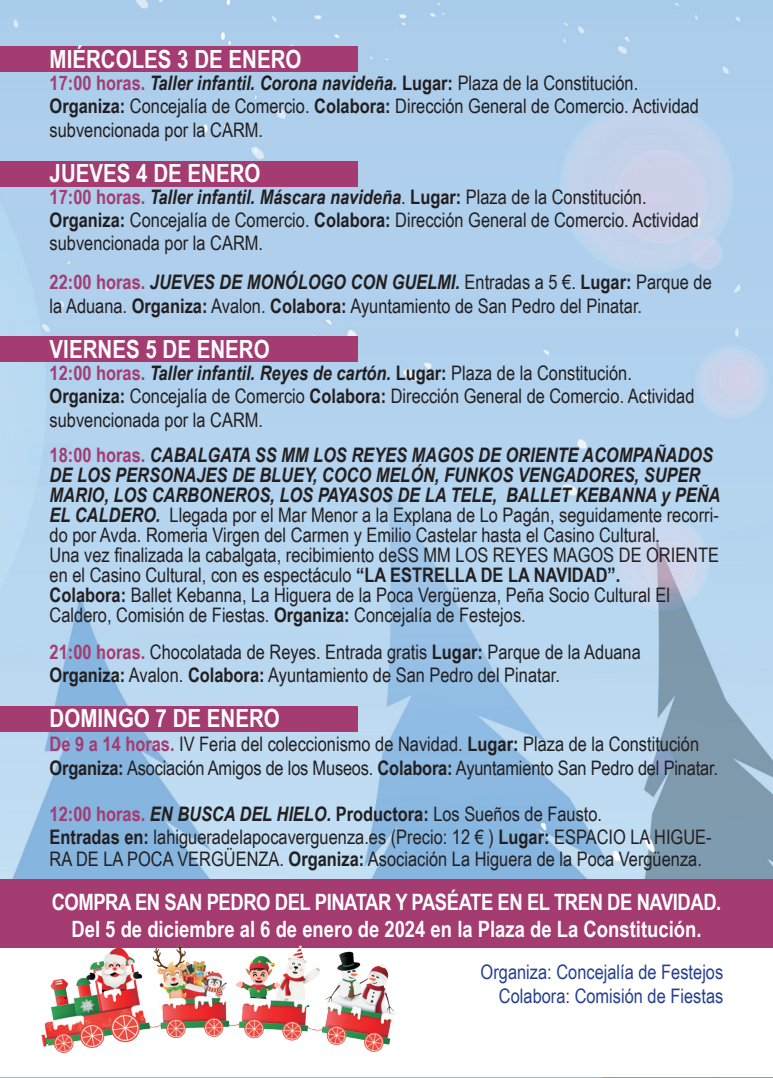
<style>
.page{position:relative;width:773px;height:1078px;background:#fff}
.page>*{position:absolute;margin:0;border:0;box-sizing:border-box;transform-origin:0 0}
.t1{font:700 25px "Arial Narrow";color:#fff}
.t2{font:700 22.5px/27px "Arial Narrow";color:#fff;text-align:center}
.t3{font:20px/20px "Arial Narrow";color:#231f20}
.t4{font:20px/24px "Arial Narrow";color:#253f8e;text-align:right}
.s1{font-weight:700;color:#a43b71}
.s2{font-weight:700;font-style:italic}
.s3{font-weight:700}
</style>
<div class="page">
<img style="left:0;top:0;width:772px;height:879px">
<div style="left:0;top:879px;width:772px;height:68px;background:#a43b71"></div>
<div style="left:0;top:46px;width:357px;height:26px;background:#a43b71"></div>
<div style="left:0;top:161px;width:357px;height:26px;background:#a43b71"></div>
<div style="left:0;top:336px;width:357px;height:26px;background:#a43b71"></div>
<div style="left:0;top:706px;width:357px;height:25px;background:#a43b71"></div>
<img style="left:33px;top:942px;width:371px;height:111px">
<p class="t1" style="left:50px;top:40px;width:253px">MIÉRCOLES 3 DE ENERO</p>
<p class="t3" style="left:50px;top:71px;width:650px;line-height:23.2px"><span class="s1">17:00 horas.</span> <span class="s2">Taller infantil. Corona navideña.</span> <span class="s3">Lugar:</span> Plaza de la Constitución.<br><span class="s3">Organiza:</span> Concejalía de Comercio. <span class="s3">Colabora:</span> Dirección General de Comercio. Actividad subvencionada por la CARM.</p>
<p class="t1" style="left:50px;top:154px;width:212px">JUEVES 4 DE ENERO</p>
<p class="t3" style="left:50px;top:185px;width:650px;line-height:22.5px"><span class="s1">17:00 horas.</span> <span class="s2">Taller infantil. Máscara navideña</span>. <span class="s3">Lugar:</span> Plaza de la Constitución.<br><span class="s3">Organiza:</span> Concejalía de Comercio. <span class="s3">Colabora:</span> Dirección General de Comercio. Actividad subvencionada por la CARM.</p>
<p class="t3" style="left:50px;top:269px;width:663px;line-height:24px"><span class="s1">22:00 horas.</span> <span class="s2">JUEVES DE MONÓLOGO CON GUELMI.</span> Entradas a 5 €. <span class="s3">Lugar:</span> Parque de la Aduana. <span class="s3">Organiza:</span> Avalon. <span class="s3">Colabora:</span> Ayuntamiento de San Pedro del Pinatar.</p>
<p class="t1" style="left:50px;top:330px;width:221px">VIERNES 5 DE ENERO</p>
<p class="t3" style="left:50px;top:360px;width:646px;line-height:23.2px"><span class="s1">12:00 horas.</span> <span class="s2">Taller infantil. Reyes de cartón.</span> <span class="s3">Lugar:</span> Plaza de la Constitución.<br><span class="s3">Organiza:</span> Concejalía de Comercio <span class="s3">Colabora:</span> Dirección General de Comercio. Actividad subvencionada por la CARM.</p>
<p class="t3" style="left:50px;top:444px;width:672px"><span class="s1">18:00 horas.</span> <span class="s2">CABALGATA SS MM LOS REYES MAGOS DE ORIENTE ACOMPAÑADOS DE LOS PERSONAJES DE BLUEY, COCO MELÓN, FUNKOS VENGADORES, SUPER MARIO, LOS CARBONEROS, LOS PAYASOS DE LA TELE, BALLET KEBANNA y PEÑA EL CALDERO.</span> Llegada por el Mar Menor a la Explana de Lo Pagán, seguidamente recorri&shy;do por Avda. Romeria Virgen del Carmen y Emilio Castelar hasta el Casino Cultural.<br>Una vez finalizada la cabalgata, recibimiento deSS MM LOS REYES MAGOS DE ORIENTE en el Casino Cultural, con es espectáculo <span class="s3">“LA ESTRELLA DE LA NAVIDAD”.<br>Colabora:</span> Ballet Kebanna, La Higuera de la Poca Vergüenza, Peña Socio Cultural El Caldero, Comisión de Fiestas. <span class="s3">Organiza:</span> Concejalía de Festejos.</p>
<p class="t3" style="left:50px;top:640px;width:592px;line-height:22.5px"><span class="s1">21:00 horas.</span> Chocolatada de Reyes. Entrada gratis <span class="s3">Lugar:</span> Parque de la Aduana<br><span class="s3">Organiza:</span> Avalon. <span class="s3">Colabora:</span> Ayuntamiento de San Pedro del Pinatar.</p>
<p class="t1" style="left:50px;top:699px;width:232px">DOMINGO 7 DE ENERO</p>
<p class="t3" style="left:50px;top:731px;width:669px;line-height:24px"><span class="s1">De 9 a 14 horas.</span> IV Feria del coleccionismo de Navidad. <span class="s3">Lugar:</span> Plaza de la Constitución<br><span class="s3">Organiza:</span> Asociación Amigos de los Museos. <span class="s3">Colabora:</span> Ayuntamiento San Pedro del Pinatar.</p>
<p class="t3" style="left:50px;top:802px;width:663px;line-height:22.5px"><span class="s1">12:00 horas.</span> <span class="s2">EN BUSCA DEL HIELO.</span> <span class="s3">Productora:</span> Los Sueños de Fausto.<br><span class="s3">Entradas en:</span> lahigueradelapocaverguenza.es (Precio: 12 € ) <span class="s3">Lugar:</span> ESPACIO LA HIGUE-<br>RA DE LA POCA VERGÜENZA. <span class="s3">Organiza:</span> Asociación La Higuera de la Poca Vergüenza.</p>
<p class="t2" style="left:52px;top:887px;width:671px">COMPRA EN SAN PEDRO DEL PINATAR Y PASÉATE EN EL TREN DE NAVIDAD.<br>Del 5 de diciembre al 6 de enero de 2024 en la Plaza de La Constitución.</p>
<p class="t4" style="left:480px;top:959px;width:244px">Organiza: Concejalía de Festejos<br>Colabora: Comisión de Fiestas</p>
</div>
